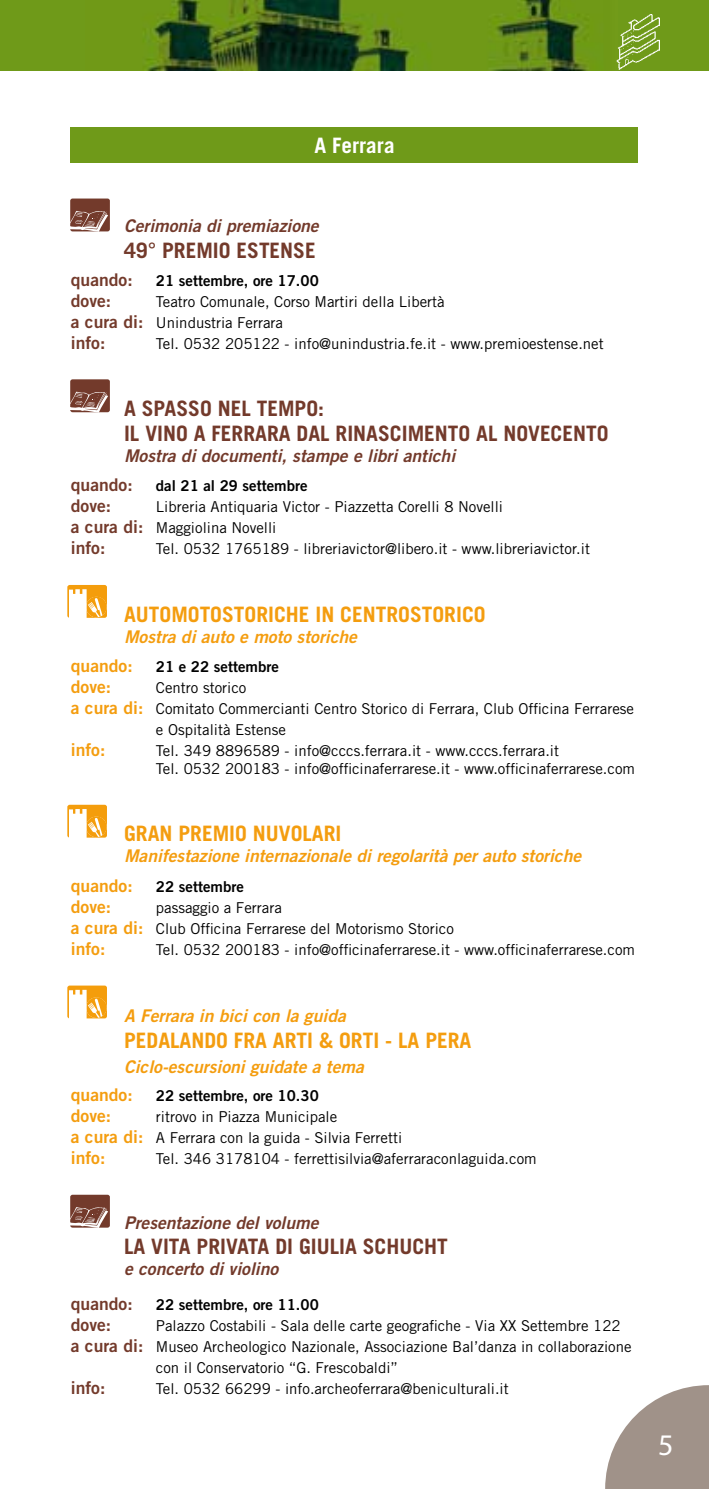
<style>
.page{position:relative;width:709px;height:1489px;background:#fff}
.page>*{position:absolute;margin:0;border:0;box-sizing:border-box;transform-origin:0 0}
.t1{font:30px "Myriad Pro";color:#fff}
.t2{font:700 21.25px/25.5px "Trade Gothic LT Std";color:#733a2b}
.t3{font:700 21.25px "Trade Gothic LT Std";color:#f49d0f}
.t4{font:700 21.25px "Trade Gothic LT Std";color:#fff}
.t5{font:17.5px "Trade Gothic LT Std Bd 2 Obl";color:#f49d0f}
.t6{font:17.5px "Trade Gothic LT Std Bd 2 Obl";color:#733a2b}
.t7{font:17.5px "Trade Gothic LT Std Bd 2";color:#733a2b}
.t8{font:17.5px "Trade Gothic LT Std Bd 2";color:#f49d0f}
.t9{font:15px/21px "Trade Gothic LT Std";color:#000}
.t10{font:15px "Trade Gothic LT Std Bd 2";color:#000}
.s1{font-family:"Trade Gothic LT Std Bd 2";font-size:17.5px;color:#733a2b}
.s2{font-family:"Trade Gothic LT Std Bd 2";font-size:17.5px;color:#f49d0f}
</style>
<div class="page">
<div style="left:0;top:0;width:709px;height:71px;background:#6f9a19"></div>
<img style="left:143px;top:0;width:474px;height:71px">
<img style="left:617px;top:14px;width:42px;height:55px">
<svg style="left:605px;top:1385px;width:104px;height:103px"></svg>
<div style="left:71px;top:128px;width:567px;height:35px;background:#6f9a19"></div>
<div style="left:70px;top:198px;width:40px;height:33px;background:#733a2b;border-radius:2px"></div>
<svg style="left:70px;top:211px;width:38px;height:21px"></svg>
<div style="left:70px;top:379px;width:40px;height:33px;background:#733a2b;border-radius:2px"></div>
<svg style="left:70px;top:391px;width:38px;height:21px"></svg>
<div style="left:67px;top:585px;width:40px;height:32px;background:#f49d0c;border-radius:2px"></div>
<svg style="left:69px;top:589px;width:38px;height:29px"></svg>
<div style="left:67px;top:804px;width:40px;height:33px;background:#f49d0c;border-radius:2px"></div>
<svg style="left:69px;top:809px;width:38px;height:29px"></svg>
<div style="left:67px;top:985px;width:40px;height:33px;background:#f49d0c;border-radius:2px"></div>
<svg style="left:69px;top:989px;width:38px;height:30px"></svg>
<div style="left:70px;top:1194px;width:40px;height:33px;background:#733a2b;border-radius:2px"></div>
<svg style="left:70px;top:1206px;width:38px;height:21px"></svg>
<h2 class="t4" style="left:314px;top:132px;width:82px">A Ferrara</h2>
<p class="t6" style="left:124px;top:215px;width:196px">Cerimonia di premiazione</p>
<h2 class="t2" style="left:124px;top:237px;width:193px">49° PREMIO ESTENSE</h2>
<p class="t7" style="left:71px;top:268px;width:63px">quando:</p>
<p class="t10" style="left:156px;top:271px;width:164px">21 settembre, ore 17.00</p>
<p class="t7" style="left:71px;top:289px;width:42px">dove:</p>
<p class="t9" style="left:71px;top:290px;width:375px;text-indent:85px">Teatro Comunale, Corso Martiri della Libertà <span class="s1">a cura di:</span> Unindustria Ferrara</p>
<p class="t7" style="left:71px;top:331px;width:36px">info:</p>
<p class="t9" style="left:156px;top:332px;width:449px">Tel. 0532 205122 - info@unindustria.fe.it - www.premioestense.net</p>
<h2 class="t2" style="left:124px;top:395px;width:486px">A SPASSO NEL TEMPO:<br>IL VINO A FERRARA DAL RINASCIMENTO AL NOVECENTO</h2>
<p class="t6" style="left:124px;top:445px;width:332px">Mostra di documenti, stampe e libri antichi</p>
<p class="t7" style="left:71px;top:474px;width:63px">quando:</p>
<p class="t10" style="left:156px;top:476px;width:153px">dal 21 al 29 settembre</p>
<p class="t7" style="left:71px;top:495px;width:42px">dove:</p>
<p class="t9" style="left:71px;top:496px;width:434px;text-indent:85px">Libreria Antiquaria Victor - Piazzetta Corelli 8 Novelli <span class="s1">a cura di:</span> Maggiolina Novelli</p>
<p class="t7" style="left:71px;top:537px;width:36px">info:</p>
<p class="t9" style="left:156px;top:538px;width:435px">Tel. 0532 1765189 - libreriavictor@libero.it - www.libreriavictor.it</p>
<h2 class="t3" style="left:124px;top:601px;width:363px">AUTOMOTOSTORICHE IN CENTROSTORICO</h2>
<p class="t5" style="left:124px;top:625px;width:234px">Mostra di auto e moto storiche</p>
<p class="t8" style="left:71px;top:655px;width:63px">quando:</p>
<p class="t10" style="left:156px;top:657px;width:124px">21 e 22 settembre</p>
<p class="t8" style="left:71px;top:676px;width:42px">dove:</p>
<p class="t9" style="left:156px;top:677px;width:92px">Centro storico</p>
<p class="t9" style="left:71px;top:698px;width:564px"><span class="s2">a cura di:</span> Comitato Commercianti Centro Storico di Ferrara, Club Officina Ferrarese</p>
<p class="t9" style="left:156px;top:719px;width:131px">e Ospitalità Estense</p>
<p class="t8" style="left:71px;top:739px;width:36px">info:</p>
<p class="t9" style="left:156px;top:741px;width:480px;line-height:18px">Tel. 349 8896589 - info@cccs.ferrara.it - www.cccs.ferrara.it<br>Tel. 0532 200183 - info@officinaferrarese.it - www.officinaferrarese.com</p>
<h2 class="t3" style="left:124px;top:820px;width:219px">GRAN PREMIO NUVOLARI</h2>
<p class="t5" style="left:124px;top:845px;width:458px">Manifestazione internazionale di regolarità per auto storiche</p>
<p class="t8" style="left:71px;top:874px;width:63px">quando:</p>
<p class="t10" style="left:156px;top:877px;width:89px">22 settembre</p>
<p class="t8" style="left:71px;top:895px;width:42px">dove:</p>
<p class="t9" style="left:71px;top:896px;width:384px;text-indent:85px">passaggio a Ferrara<br><span class="s2">a cura di:</span> Club Officina Ferrarese del Motorismo Storico</p>
<p class="t8" style="left:71px;top:937px;width:36px">info:</p>
<p class="t9" style="left:156px;top:938px;width:480px">Tel. 0532 200183 - info@officinaferrarese.it - www.officinaferrarese.com</p>
<p class="t5" style="left:124px;top:1005px;width:223px">A Ferrara in bici con la guida</p>
<h2 class="t3" style="left:124px;top:1027px;width:349px">PEDALANDO FRA ARTI &amp; ORTI - LA PERA</h2>
<p class="t5" style="left:124px;top:1056px;width:241px">Ciclo-escursioni guidate a tema</p>
<p class="t8" style="left:71px;top:1083px;width:63px">quando:</p>
<p class="t10" style="left:156px;top:1086px;width:164px">22 settembre, ore 10.30</p>
<p class="t8" style="left:71px;top:1104px;width:42px">dove:</p>
<p class="t9" style="left:71px;top:1105px;width:333px;text-indent:85px">ritrovo in Piazza Municipale<br><span class="s2">a cura di:</span> A Ferrara con la guida - Silvia Ferretti</p>
<p class="t8" style="left:71px;top:1146px;width:36px">info:</p>
<p class="t9" style="left:156px;top:1147px;width:382px">Tel. 346 3178104 - ferrettisilvia@aferraraconlaguida.com</p>
<p class="t6" style="left:124px;top:1211px;width:196px">Presentazione del volume</p>
<h2 class="t2" style="left:124px;top:1233px;width:325px">LA VITA PRIVATA DI GIULIA SCHUCHT</h2>
<p class="t6" style="left:124px;top:1257px;width:156px">e concerto di violino</p>
<p class="t7" style="left:71px;top:1292px;width:63px">quando:</p>
<p class="t10" style="left:156px;top:1295px;width:164px">22 settembre, ore 11.00</p>
<p class="t7" style="left:71px;top:1313px;width:42px">dove:</p>
<p class="t9" style="left:156px;top:1314px;width:466px">Palazzo Costabili - Sala delle carte geografiche - Via XX Settembre 122</p>
<p class="t9" style="left:71px;top:1335px;width:562px"><span class="s1">a cura di:</span> Museo Archeologico Nazionale, Associazione Bal’danza in collaborazione</p>
<p class="t9" style="left:156px;top:1356px;width:244px">con il Conservatorio “G. Frescobaldi”</p>
<p class="t7" style="left:71px;top:1376px;width:36px">info:</p>
<p class="t9" style="left:156px;top:1377px;width:354px">Tel. 0532 66299 - info.archeoferrara@beniculturali.it</p>
<h1 class="t1" style="left:658px;top:1425px;width:17px">5</h1>
</div>
